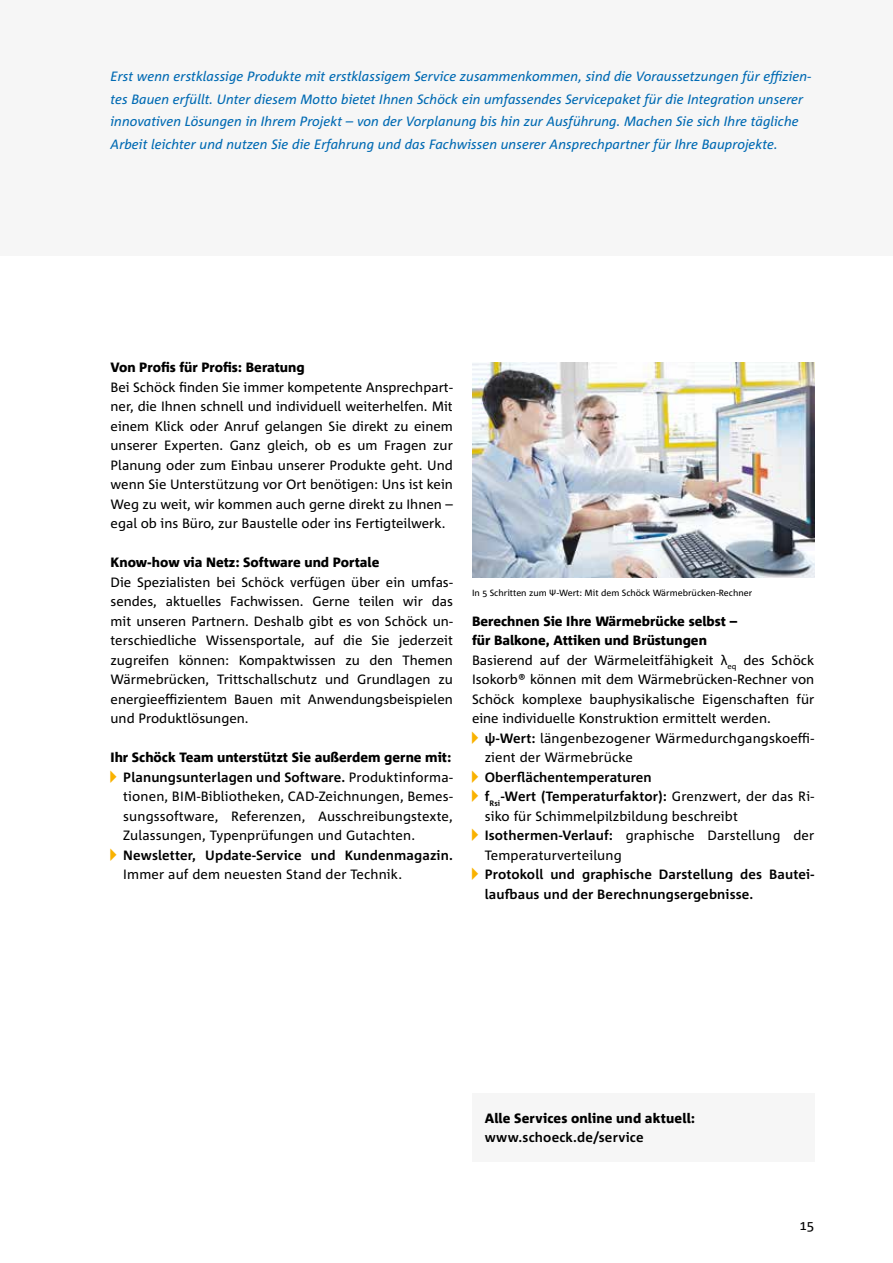
<style>
.page{position:relative;width:893px;height:1263px;background:#fff}
.page>*{position:absolute;margin:0;border:0;box-sizing:border-box;transform-origin:0 0}
.t1{font:13.5px/19.5px "Corpid E1 s";color:#000}
.t2{font:italic 13.5px/22.5px "Corpid E1 s";color:#006ab3}
.t3{font:700 13.5px/19.5px "Corpid E1 s";letter-spacing:.01em;color:#000}
.t4{font:800 13.5px "Corpid E1 s";color:#000}
.t5{font:9px "Corpid E1 s";color:#000}
.s1{font-family:"Spe Schoeck";font-size:15px;color:#f9b200}
.s2{font-weight:700}
.s3{font-family:"Spe Schoeck";font-weight:400;font-size:15px;color:#f9b200}
.s4{font-weight:400}
.s5{font-weight:800}
</style>
<div class="page">
<div style="left:0;top:0;width:893px;height:255px;background:#f6f6f6"></div>
<div style="left:472px;top:1094px;width:342px;height:68px;background:#f6f6f6"></div>
<img style="left:472px;top:363px;width:342px;height:214px">
<p class="t2" style="left:111px;top:65px;width:702px">Erst wenn erstklassige Produkte mit erstklassigem Service zusammenkommen, sind die Voraussetzungen für effizien&shy;tes Bauen erfüllt. Unter diesem Motto bietet Ihnen Schöck ein umfassendes Servicepaket für die Integration unserer innovativen Lösungen in Ihrem Projekt – von der Vorplanung bis hin zur Ausführung. Machen Sie sich Ihre tägliche Arbeit leichter und nutzen Sie die Erfahrung und das Fachwissen unserer Ansprechpartner für Ihre Bauprojekte.</p>
<p class="t4" style="left:111px;top:359px;width:196px">Von Profis für Profis: Beratung</p>
<p class="t1" style="left:111px;top:377px;width:344px;text-align:justify">Bei Schöck finden Sie immer kompetente Ansprechpart&shy;ner, die Ihnen schnell und individuell weiterhelfen. Mit einem Klick oder Anruf gelangen Sie direkt zu einem unserer Experten. Ganz gleich, ob es um Fragen zur Planung oder zum Einbau unserer Produkte geht. Und wenn Sie Unterstützung vor Ort benötigen: Uns ist kein Weg zu weit, wir kommen auch gerne direkt zu Ihnen – egal ob ins Büro, zur Baustelle oder ins Fertigteilwerk.</p>
<p class="t4" style="left:111px;top:554px;width:270px">Know-how via Netz: Software und Portale</p>
<p class="t1" style="left:111px;top:572px;width:344px;text-align:justify">Die Spezialisten bei Schöck verfügen über ein umfas&shy;sendes, aktuelles Fachwissen. Gerne teilen wir das mit unseren Partnern. Deshalb gibt es von Schöck un&shy;terschiedliche Wissensportale, auf die Sie jederzeit zugreifen können: Kompaktwissen zu den Themen Wärmebrücken, Trittschallschutz und Grundlagen zu energieeffizientem Bauen mit Anwendungsbeispielen und Produktlösungen.</p>
<p class="t4" style="left:111px;top:749px;width:342px">Ihr Schöck Team unterstützt Sie außerdem gerne mit:</p>
<p class="t1" style="left:123px;top:767px;width:331px;text-align:justify;text-indent:-13px"><span class="s1">—</span> <span class="s2">Planungsunterlagen und Software.</span> Produktinforma&shy;tionen, BIM-Bibliotheken, CAD-Zeichnungen, Bemes&shy;sungssoftware, Referenzen, Ausschreibungstexte, Zulassungen, Typenprüfungen und Gutachten.</p>
<p class="t3" style="left:123px;top:845px;width:331px;text-indent:-13px"><span class="s3">—</span> Newsletter, Update-Service und Kundenmagazin.<br><span class="s4">Immer auf dem neuesten Stand der Technik.</span></p>
<p class="t5" style="left:472px;top:587px;width:282px">In 5 Schritten zum Ψ-Wert: Mit dem Schöck Wärmebrücken-Rechner</p>
<p class="t1" style="left:472px;top:611px;width:344px"><span class="s5">Berechnen Sie Ihre Wärmebrücke selbst –<br>für Balkone, Attiken und Brüstungen<br></span>Basierend auf der Wärmeleitfähigkeit λ<sub>eq</sub> des Schöck Isokorb® können mit dem Wärmebrücken-Rechner von Schöck komplexe bauphysikalische Eigenschaften für eine individuelle Konstruktion ermittelt werden.</p>
<p class="t1" style="left:485px;top:728px;width:331px;text-indent:-13px"><span class="s1">—</span> <span class="s2">ψ-Wert:</span> längenbezogener Wärmedurchgangskoeffi&shy;zient der Wärmebrücke</p>
<p class="t3" style="left:472px;top:767px;width:181px"><span class="s3">—</span> Oberflächentemperaturen</p>
<p class="t1" style="left:485px;top:786px;width:331px;text-indent:-13px"><span class="s1">—</span> <span class="s2">f</span><sub>Rsi</sub><span class="s2">-Wert (Temperaturfaktor):</span> Grenzwert, der das Ri&shy;siko für Schimmelpilzbildung beschreibt</p>
<p class="t1" style="left:485px;top:825px;width:331px;text-indent:-13px"><span class="s1">—</span> <span class="s2">Isothermen-Verlauf:</span> graphische Darstellung der<br>Temperaturverteilung</p>
<p class="t3" style="left:485px;top:864px;width:331px;text-indent:-13px"><span class="s3">—</span> Protokoll und graphische Darstellung des Bautei&shy;laufbaus und der Berechnungsergebnisse.</p>
<p class="t4" style="left:485px;top:1110px;width:212px">Alle Services online und aktuell:</p>
<p class="t3" style="left:485px;top:1127px;width:160px">www.schoeck.de/service</p>
<p class="t1" style="left:799px;top:1215px;width:16px">15</p>
</div>
